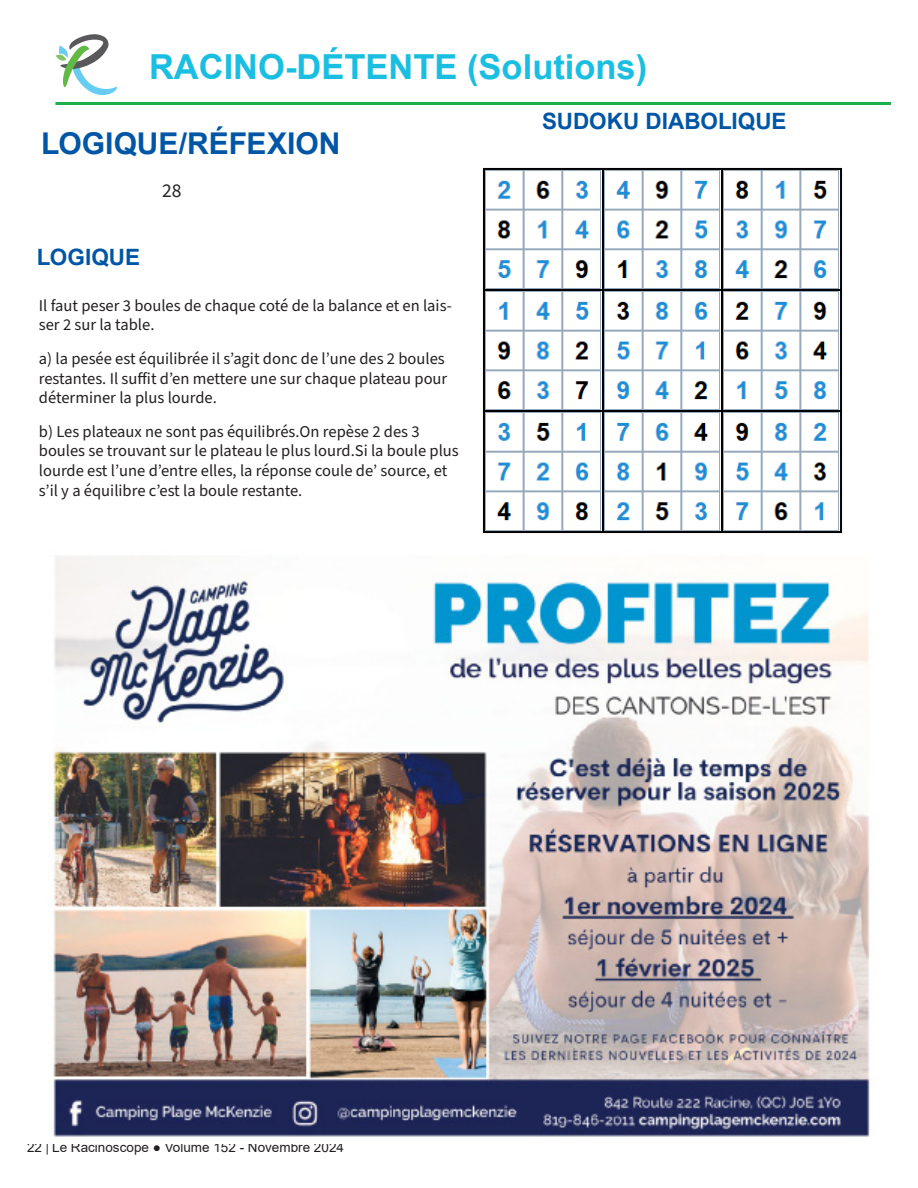
<style>
.page{position:relative;width:918px;height:1188px;background:#fff}
.page>*{position:absolute;margin:0;border:0;box-sizing:border-box;transform-origin:0 0}
.Texte_d_introduction{font:700 34.5px "Arial";color:#1abee1}
.t1{font:700 30px "Arial";color:#0155a5}
.t2{font:700 22.5px "Arial";color:#0155a5}
.Texte_d_introduction-2{font:19.5px "Source Sans Pro";color:#231f20}
.Texte_d_introduction-3{font:16.5px/19.8px "Source Sans Pro";color:#231f20}
.t3{font:13.5px "Arial";color:#231f20}
.s1{font-size:12px}
</style>
<div class="page">
<svg style="left:55px;top:34px;width:62px;height:61px"></svg>
<hr style="left:55px;top:102px;width:836px;height:3px;background:#1eb14b">
<img style="left:483px;top:167px;width:359px;height:367px">
<img style="left:53px;top:556px;width:817px;height:581px">
<p class="Texte_d_introduction" style="left:149px;top:42px;width:500px">RACINO-DÉTENTE (Solutions)</p>
<p class="t1" style="left:41px;top:122px;width:301px">LOGIQUE/RÉFEXION</p>
<p class="Texte_d_introduction-2" style="left:162px;top:178px;width:21px">28</p>
<p class="t2" style="left:37px;top:241px;width:105px">LOGIQUE</p>
<p class="Texte_d_introduction-3" style="left:39px;top:296px;width:415px">Il faut peser 3 boules de chaque coté de la balance et en lais&shy;ser 2 sur la table.</p>
<p class="Texte_d_introduction-3" style="left:39px;top:349px;width:410px">a) la pesée est équilibrée il s’agit donc de l’une des 2 boules restantes. Il suffit d’en mettere une sur chaque plateau pour déterminer la plus lourde.</p>
<p class="Texte_d_introduction-3" style="left:39px;top:422px;width:422px">b) Les plateaux ne sont pas équilibrés.On repèse 2 des 3 boules se trouvant sur le plateau le plus lourd.Si la boule plus lourde est l’une d’entre elles, la réponse coule de’ source, et s’il y a équilibre c’est la boule restante.</p>
<p class="t2" style="left:542px;top:105px;width:246px">SUDOKU DIABOLIQUE</p>
<p class="t3" style="left:27px;top:1138px;width:319px">22 <span class="s1">|</span> Le Racinoscope ● Volume 152 - Novembre 2024</p>
</div>
